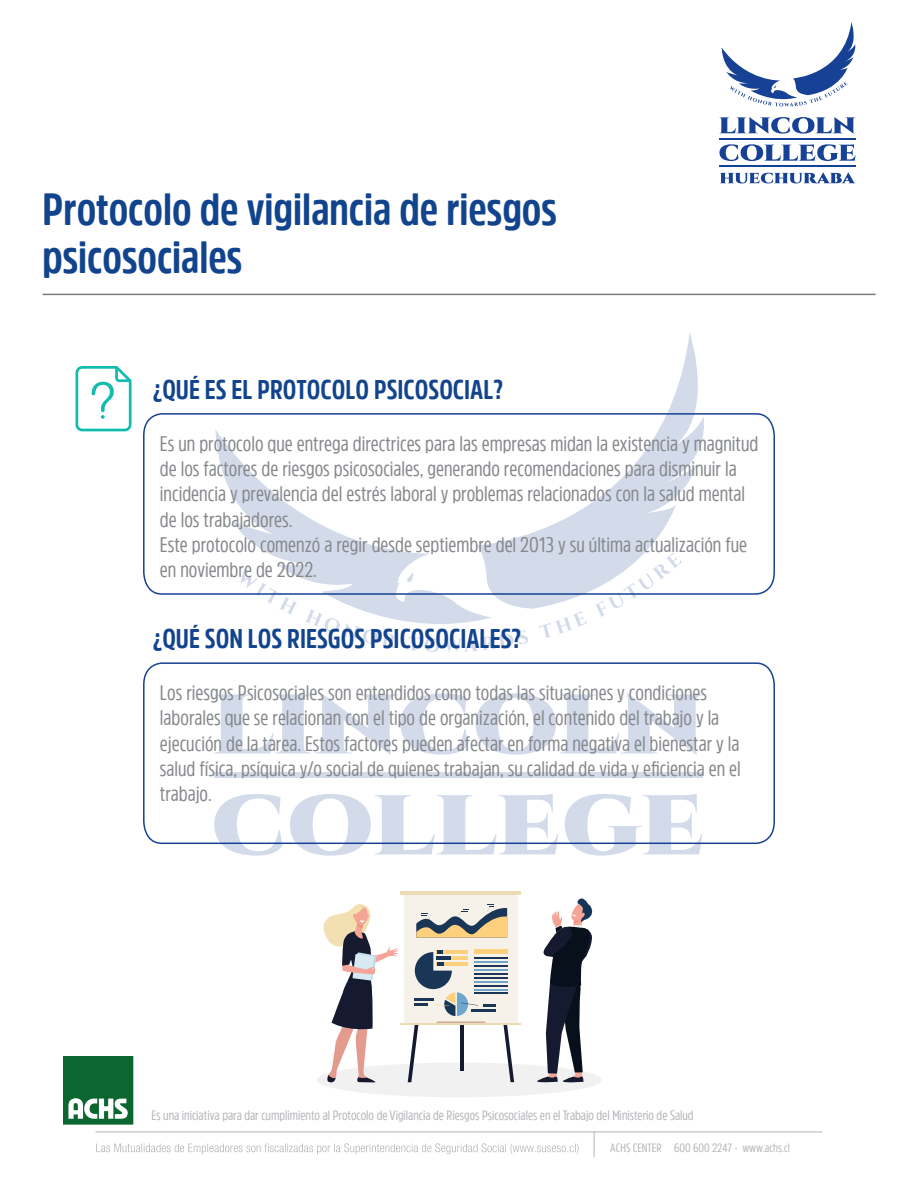
<style>
.page{position:relative;width:918px;height:1188px;background:#fff}
.page>*{position:absolute;margin:0;border:0;box-sizing:border-box;transform-origin:0 0}
.t1{font:700 45px/48px "Amsi Pro Cond";color:#12448e}
.t2{font:700 27px "Amsi Pro Cond";color:#12448e}
.t3{font:21px/25.2px "Amsi Pro Cond";color:#86888c}
.t4{font:13.5px "Amsi Pro Cond";color:#b4b5b9}
.t5{font:12px "Amsi Pro Cond";color:#b4b5b9}
</style>
<div class="page">
<svg style="left:719px;top:117px;width:137px;height:17px"></svg>
<svg style="left:719px;top:144px;width:137px;height:17px"></svg>
<hr style="left:719px;top:138px;width:137px;height:2px;background:#164194">
<svg style="left:722px;top:22px;width:134px;height:85px"></svg>
<hr style="left:719px;top:166px;width:137px;height:1px;background:#164194">
<svg style="left:720px;top:172px;width:135px;height:11px"></svg>
<svg style="left:328px;top:595px;width:164px;height:29px;fill:#d3dbea"></svg>
<svg style="left:258px;top:595px;width:39px;height:20px"></svg>
<svg style="left:305px;top:609px;width:90px;height:39px"></svg>
<svg style="left:408px;top:630px;width:120px;height:22px"></svg>
<svg style="left:539px;top:611px;width:48px;height:27px"></svg>
<svg style="left:598px;top:609px;width:7px;height:8px"></svg>
<svg style="left:223px;top:845px;width:60px;height:11px"></svg>
<svg style="left:298px;top:845px;width:259px;height:11px"></svg>
<svg style="left:572px;top:845px;width:129px;height:11px"></svg>
<svg style="left:476px;top:333px;width:222px;height:276px"></svg>
<hr style="left:43px;top:294px;width:833px;height:1px;background:#787d82">
<svg style="left:76px;top:366px;width:56px;height:65px"></svg>
<div style="left:316px;top:1063px;width:286px;height:34px;background:#f1f1f1;border-radius:50%"></div>
<svg style="left:323px;top:904px;width:76px;height:179px"></svg>
<svg style="left:537px;top:898px;width:56px;height:185px"></svg>
<div style="left:404px;top:892px;width:114px;height:133px;background:#f6f2e9"></div>
<hr style="left:401px;top:892px;width:120px;height:3px;background:#ecdbb3">
<svg style="left:436px;top:1021px;width:50px;height:4px"></svg>
<hr style="left:401px;top:1024px;width:120px;height:1px;background:#ecdbb3">
<svg style="left:416px;top:906px;width:91px;height:32px"></svg>
<hr style="left:471px;top:1009px;width:25px;height:3px;background:#193657">
<svg style="left:484px;top:1004px;width:30px;height:78px"></svg>
<svg style="left:408px;top:950px;width:70px;height:132px"></svg>
<hr style="left:474px;top:950px;width:33px;height:4px;background:#fdd07d">
<hr style="left:474px;top:957px;width:33px;height:1px;background:#193657">
<hr style="left:474px;top:961px;width:33px;height:1px;background:#6fa6cd">
<hr style="left:474px;top:965px;width:33px;height:1px;background:#193657">
<hr style="left:474px;top:969px;width:33px;height:1px;background:#6fa6cd">
<hr style="left:474px;top:973px;width:33px;height:1px;background:#193657">
<hr style="left:474px;top:977px;width:33px;height:1px;background:#193657">
<hr style="left:474px;top:981px;width:33px;height:1px;background:#6fa6cd">
<hr style="left:474px;top:985px;width:33px;height:1px;background:#193657">
<hr style="left:474px;top:989px;width:33px;height:1px;background:#6fa6cd">
<hr style="left:474px;top:993px;width:33px;height:1px;background:#193657">
<svg style="left:143px;top:412px;width:632px;height:183px"></svg>
<svg style="left:143px;top:662px;width:632px;height:183px"></svg>
<svg style="left:96px;top:1143px;width:483px;height:11px"></svg>
<hr style="left:96px;top:1131px;width:726px;height:1px;background:#b4b5b9">
<svg style="left:594px;top:1131px;width:1px;height:26px"></svg>
<svg style="left:63px;top:1056px;width:71px;height:69px;background:#368053"></svg>
<h1 class="t1" style="left:43px;top:184px;width:516px">Protocolo de vigilancia de riesgos psicosociales</h1>
<p class="t2" style="left:153px;top:371px;width:352px">¿QUÉ ES EL PROTOCOLO PSICOSOCIAL?</p>
<p class="t3" style="left:160px;top:430px;width:600px">Es un protocolo que entrega directrices para las empresas midan la existencia y magnitud de los factores de riesgos psicosociales, generando recomendaciones para disminuir la incidencia y prevalencia del estrés laboral y problemas relacionados con la salud mental de los trabajadores.<br>Este protocolo comenzó a regir desde septiembre del 2013 y su última actualización fue en noviembre de 2022.</p>
<p class="t2" style="left:153px;top:620px;width:370px">¿QUÉ SON LOS RIESGOS PSICOSOCIALES?</p>
<p class="t3" style="left:160px;top:680px;width:582px">Los riesgos Psicosociales son entendidos como todas las situaciones y condiciones laborales que se relacionan con el tipo de organización, el contenido del trabajo y la ejecución de la tarea. Estos factores pueden afectar en forma negativa el bienestar y la salud física, psíquica y/o social de quienes trabajan, su calidad de vida y eficiencia en el trabajo.</p>
<p class="t4" style="left:151px;top:1106px;width:544px">Es una iniciativa para dar cumplimiento al Protocolo de Vigilancia de Riesgos Psicosociales en elTrabajo del Ministerio de Salud</p>
<p class="t5" style="left:610px;top:1140px;width:181px">ACHS CENTER 600 600 2247 - www.achs.cl</p>
</div>
